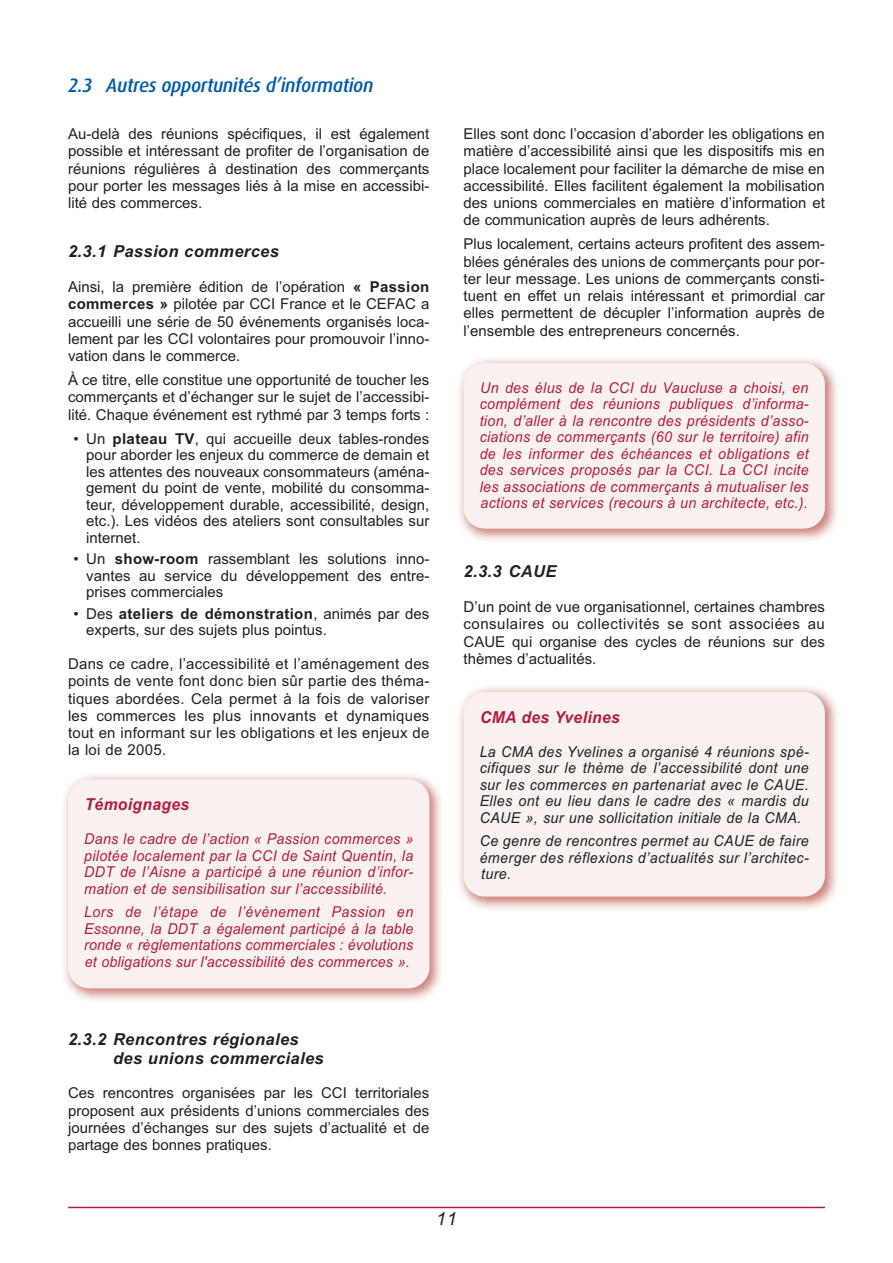
<style>
.page{position:relative;width:893px;height:1263px;background:#fff}
.page>*{position:absolute;margin:0;border:0;box-sizing:border-box;transform-origin:0 0}
.t1{font:italic 500 19.5px "Dax OT";letter-spacing:-.015em;color:#005baa;scale:.95 1}
.t2{font:italic 18px "Arial";color:#231f20}
.t3{font:italic 700 16.5px/18.8px "Arial";letter-spacing:.02em;color:#231f20}
.t4{font:italic 700 16.5px "Arial";letter-spacing:.02em;color:#b11e3d;scale:.95 1}
.t5{font:15px/17.2px "Arial";color:#231f20;text-align:justify}
.t6{font:italic 15px/16.5px "Arial";letter-spacing:.02em;color:#b11e3d;text-align:justify;scale:.95 1}
.t7{font:italic 15px/16.5px "Arial";letter-spacing:.03em;color:#231f20;text-align:justify;scale:.95 1}
.s1{font-weight:700}
</style>
<div class="page">
<hr style="left:68px;top:1207px;width:757px;height:1px;background:#b11e3d">
<img style="left:459px;top:687px;width:378px;height:223px">
<div style="left:463px;top:692px;width:362px;height:204px;background:#f9f1ef;border-radius:21px"></div>
<img style="left:64px;top:775px;width:377px;height:226px">
<div style="left:68px;top:779px;width:361px;height:209px;background:#f9f1ef;border-radius:21px"></div>
<img style="left:459px;top:359px;width:378px;height:182px">
<div style="left:463px;top:363px;width:362px;height:166px;background:#f9f1ef;border-radius:21px"></div>
<h1 class="t1" style="left:68px;top:73px;width:323px">2.3 Autres opportunités d’information</h1>
<p class="t5" style="left:68px;top:127px;width:363px">Au-delà des réunions spécifiques, il est également possible et intéressant de profiter de l’organisation de réunions régulières à destination des commerçants pour porter les messages liés à la mise en accessibi&shy;lité des commerces.</p>
<p class="t3" style="left:68px;top:244px;width:212px">2.3.1 Passion commerces</p>
<p class="t5" style="left:68px;top:280px;width:363px">Ainsi, la première édition de l’opération <span class="s1">« Passion commerces »</span> pilotée par CCI France et le CEFAC a accueilli une série de 50 événements organisés loca&shy;lement par les CCI volontaires pour promouvoir l’inno&shy;vation dans le commerce.</p>
<p class="t5" style="left:68px;top:373px;width:363px">À ce titre, elle constitue une opportunité de toucher les commerçants et d’échanger sur le sujet de l’accessibi&shy;lité. Chaque événement est rythmé par 3 temps forts :</p>
<p class="t5" style="left:86px;top:432px;width:345px;line-height:16.5px;text-indent:-13px">• Un <span class="s1">plateau TV</span>, qui accueille deux tables-rondes pour aborder les enjeux du commerce de demain et les attentes des nouveaux consommateurs (aména&shy;gement du point de vente, mobilité du consomma&shy;teur, développement durable, accessibilité, design, etc.). Les vidéos des ateliers sont consultables sur internet.</p>
<p class="t5" style="left:86px;top:552px;width:345px;line-height:16.5px;text-indent:-13px">• Un <span class="s1">show-room</span> rassemblant les solutions inno&shy;vantes au service du développement des entre&shy;prises commerciales</p>
<p class="t5" style="left:86px;top:607px;width:345px;line-height:16.5px;text-indent:-13px">• Des <span class="s1">ateliers de démonstration</span>, animés par des experts, sur des sujets plus pointus.</p>
<p class="t5" style="left:68px;top:657px;width:363px">Dans ce cadre, l’accessibilité et l’aménagement des points de vente font donc bien sûr partie des théma&shy;tiques abordées. Cela permet à la fois de valoriser les commerces les plus innovants et dynamiques tout en informant sur les obligations et les enjeux de la loi de 2005.</p>
<p class="t4" style="left:85px;top:798px;width:112px">Témoignages</p>
<p class="t6" style="left:84px;top:832px;width:348px">Dans le cadre de l’action « Passion commerces » pilotée localement par la CCI de Saint Quentin, la DDT de l’Aisne a participé à une réunion d’infor&shy;mation et de sensibilisation sur l’accessibilité.</p>
<p class="t6" style="left:84px;top:905px;width:348px">Lors de l’étape de l’évènement Passion en Essonne, la DDT a également participé à la table ronde « règlementations commerciales : évolutions et obligations sur l'accessibilité des commerces ».</p>
<p class="t5" style="left:463px;top:127px;width:363px">Elles sont donc l’occasion d’aborder les obligations en matière d’accessibilité ainsi que les dispositifs mis en place localement pour faciliter la démarche de mise en accessibilité. Elles facilitent également la mobilisation des unions commerciales en matière d’information et de communication auprès de leurs adhérents.</p>
<p class="t5" style="left:463px;top:237px;width:363px">Plus localement, certains acteurs profitent des assem&shy;blées générales des unions de commerçants pour por&shy;ter leur message. Les unions de commerçants consti&shy;tuent en effet un relais intéressant et primordial car elles permettent de décupler l’information auprès de l’ensemble des entrepreneurs concernés.</p>
<p class="t6" style="left:480px;top:381px;width:348px">Un des élus de la CCI du Vaucluse a choisi, en complément des réunions publiques d’informa&shy;tion, d’aller à la rencontre des présidents d’asso&shy;ciations de commerçants (60 sur le territoire) afin de les informer des échéances et obligations et des services proposés par la CCI. La CCI incite les associations de commerçants à mutualiser les actions et services (recours à un architecte, etc.).</p>
<p class="t3" style="left:463px;top:564px;width:94px">2.3.3 CAUE</p>
<p class="t5" style="left:463px;top:600px;width:363px">D’un point de vue organisationnel, certaines chambres consulaires ou collectivités se sont associées au CAUE qui organise des cycles de réunions sur des thèmes d’actualités.</p>
<p class="t4" style="left:480px;top:711px;width:149px">CMA des Yvelines</p>
<p class="t7" style="left:480px;top:745px;width:348px">La CMA des Yvelines a organisé 4 réunions spé&shy;cifiques sur le thème de l’accessibilité dont une sur les commerces en partenariat avec le CAUE.<br>Elles ont eu lieu dans le cadre des « mardis du CAUE », sur une sollicitation initiale de la CMA.</p>
<p class="t7" style="left:480px;top:834px;width:348px">Ce genre de rencontres permet au CAUE de faire émerger des réflexions d’actualités sur l’architec&shy;ture.</p>
<p class="t3" style="left:113px;top:1031px;width:212px;text-indent:-45px">2.3.2 Rencontres régionales des unions commerciales</p>
<p class="t5" style="left:68px;top:1086px;width:363px">Ces rencontres organisées par les CCI territoriales proposent aux présidents d’unions commerciales des journées d’échanges sur des sujets d’actualité et de partage des bonnes pratiques.</p>
<p class="t2" style="left:436px;top:1212px;width:22px">11</p>
</div>
